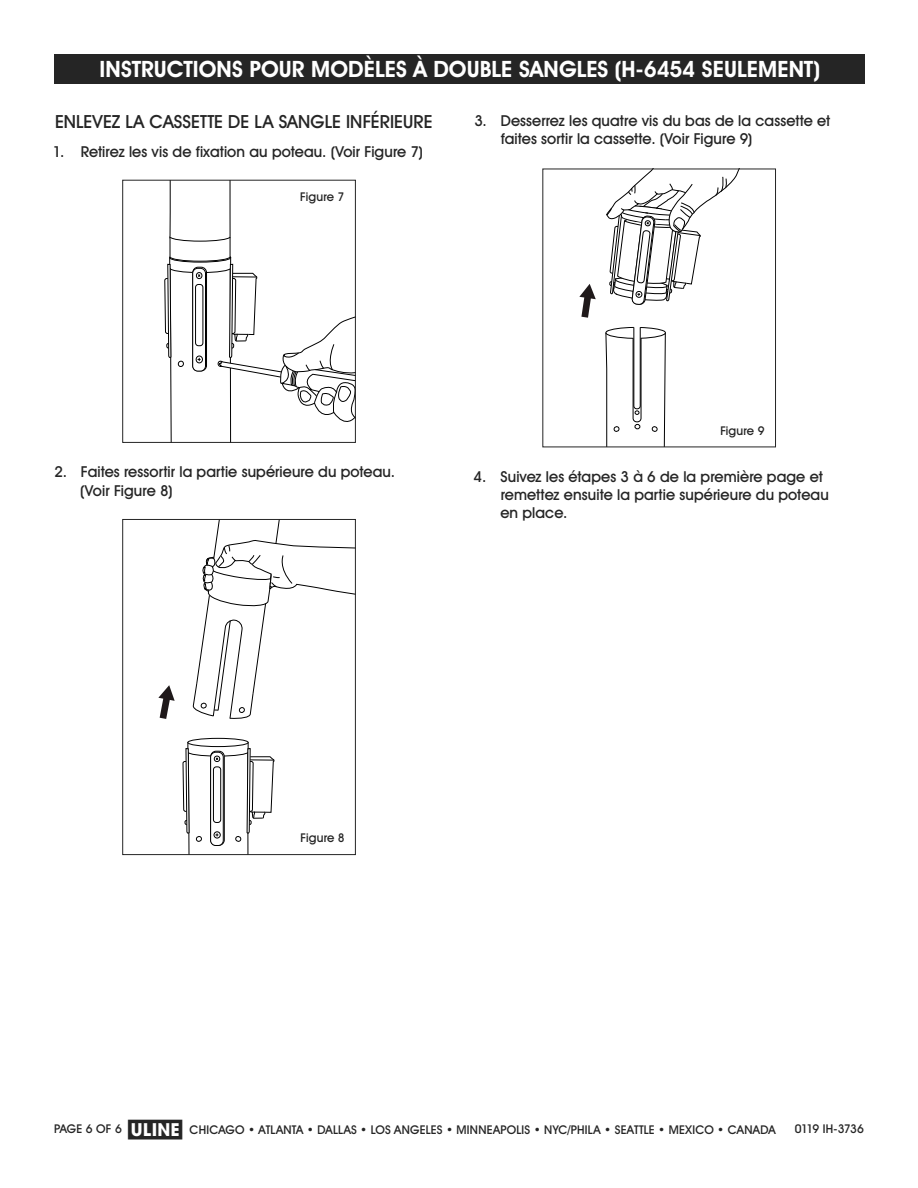
<style>
.page{position:relative;width:918px;height:1188px;background:#fff}
.page>*{position:absolute;margin:0;border:0;box-sizing:border-box;transform-origin:0 0}
.t1{font:700 22.5px "Uline Two Knine";color:#fff}
.t2{font:18px "Uline Two Knine";letter-spacing:.005em;color:#252525}
.t3{font:15px/18px "Uline Two Knine";letter-spacing:.005em;color:#252525}
.t4{font:12px "Uline Two Knine";letter-spacing:.015em;color:#252525}
.t5{font:12px "Uline Two Knine";letter-spacing:-.05em;color:#252525}
.s1{font-size:18px}
</style>
<div class="page">
<div style="left:55px;top:54px;width:810px;height:30px;background:#252525"></div>
<svg style="left:164px;top:182px;width:190px;height:259px"></svg>
<div style="left:122px;top:180px;width:234px;height:263px;border:1px solid #252525"></div>
<div style="left:188px;top:738px;width:60px;height:9px;border:1px solid #000;border-radius:50%"></div>
<svg style="left:183px;top:742px;width:91px;height:111px"></svg>
<svg style="left:193px;top:521px;width:161px;height:198px"></svg>
<svg style="left:158px;top:685px;width:17px;height:34px"></svg>
<div style="left:122px;top:519px;width:234px;height:336px;border:1px solid #252525"></div>
<svg style="left:579px;top:284px;width:17px;height:34px"></svg>
<svg style="left:606px;top:171px;width:133px;height:134px"></svg>
<svg style="left:605px;top:327px;width:61px;height:118px"></svg>
<h1 class="t1" style="left:100px;top:56px;width:722px">INSTRUCTIONS POUR MODÈLES À DOUBLE SANGLES (H-6454 SEULEMENT)</h1>
<p class="t2" style="left:55px;top:111px;width:379px">ENLEVEZ LA CASSETTE DE LA SANGLE INFÉRIEURE</p>
<p class="t3" style="left:53px;top:143px;width:372px">1. Retirez les vis de fixation au poteau. (Voir Figure 7)</p>
<p class="t4" style="left:300px;top:190px;width:46px">Figure 7</p>
<p class="t3" style="left:501px;top:112px;width:331px;text-indent:-26px">3. Desserrez les quatre vis du bas de la cassette et faites sortir la cassette. (Voir Figure 9)</p>
<p class="t3" style="left:80px;top:461px;width:316px;line-height:19.5px;text-indent:-26px">2. Faites ressortir la partie supérieure du poteau. (Voir Figure 8)</p>
<p class="t4" style="left:720px;top:423px;width:46px">Figure 9</p>
<p class="t3" style="left:500px;top:467px;width:330px;text-indent:-27px">4. Suivez les étapes 3 à 6 de la première page et remettez ensuite la partie supérieure du poteau en place.</p>
<p class="t4" style="left:301px;top:831px;width:46px">Figure 8</p>
<p class="t4" style="left:128px;top:1122px;width:649px"><span class="s1">π</span> CHICAGO • ATLANTA • DALLAS • LOS ANGELES • MINNEAPOLIS • NYC/PHILA • SEATTLE • MEXICO • CANADA</p>
<p class="t4" style="left:54px;top:1122px;width:69px">PAGE 6 OF 6</p>
<p class="t5" style="left:795px;top:1122px;width:71px">0119 IH-3736</p>
</div>
